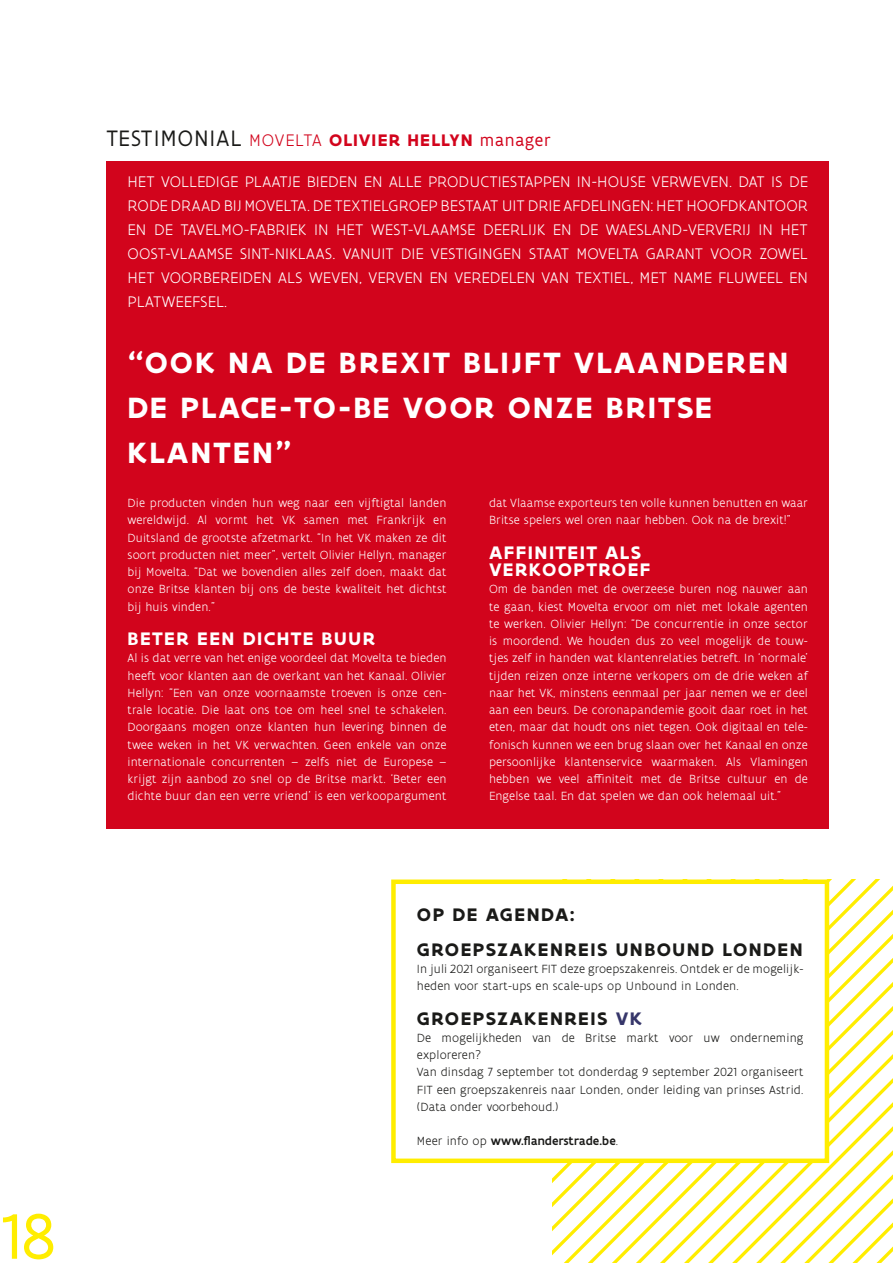
<style>
.page{position:relative;width:893px;height:1263px;background:#fff}
.page>*{position:absolute;margin:0;border:0;box-sizing:border-box;transform-origin:0 0}
.t1{font:69px "Flanders Art Sans";color:#ffed00}
.t2{font:700 31.5px/45px "Flanders Art Sans";letter-spacing:.065em;color:#fff}
.t3{font:700 19.5px/34.5px "Flanders Art Sans";letter-spacing:.07em;color:#1a1a18}
.t4{font:700 19.5px/17.2px "Flanders Art Sans";letter-spacing:.07em;color:#fff}
.t5{font:700 18px "Flanders Art Sans";letter-spacing:.055em;color:#d2041c}
.t6{font:300 16.5px/24px "Flanders Art Sans";letter-spacing:.005em;color:#fff;text-align:justify}
.t7{font:300 12.75px/17.2px "Flanders Art Sans";letter-spacing:.01em;color:#fff;text-align:justify}
.t8{font:300 12.75px/17.2px "Flanders Art Sans";letter-spacing:.01em;color:#1a1a18}
.t9{font:500 12.75px "Flanders Art Sans";letter-spacing:.01em;color:#1a1a18}
.s1{font-weight:400;font-size:24px;color:#1a1a18}
.s2{font-weight:300}
.s3{font-weight:400}
.s4{color:#36366a}
</style>
<div class="page">
<hr style="left:892px;top:0;width:1px;height:1263px;background:#ffed00">
<div style="left:106px;top:162px;width:723px;height:667px;background:#d2041c"></div>
<svg style="left:553px;top:879px;width:340px;height:384px"></svg>
<div style="left:393px;top:882px;width:434px;height:279px;background:#fff"></div>
<div style="left:391px;top:879px;width:438px;height:284px;border:4px solid #ffed00"></div>
<h1 class="t1" style="left:2px;top:1194px;width:55px">18</h1>
<h3 class="t5" style="left:106px;top:128px;width:446px"><span class="s1">TESTIMONIAL</span> <span class="s2">MOVELTA</span> OLIVIER HELLYN <span class="s3">manager</span></h3>
<p class="t6" style="left:128px;top:170px;width:682px">HET VOLLEDIGE PLAATJE BIEDEN EN ALLE PRODUCTIESTAPPEN IN-HOUSE VERWEVEN. DAT IS DE RODE DRAAD BIJ MOVELTA. DE TEXTIELGROEP BESTAAT UIT DRIE AFDELINGEN: HET HOOFDKANTOOR EN DE TAVELMO-FABRIEK IN HET WEST-VLAAMSE DEERLIJK EN DE WAESLAND-VERVERIJ IN HET OOST-VLAAMSE SINT-NIKLAAS. VANUIT DIE VESTIGINGEN STAAT MOVELTA GARANT VOOR ZOWEL HET VOORBEREIDEN ALS WEVEN, VERVEN EN VEREDELEN VAN TEXTIEL, MET NAME FLUWEEL EN PLATWEEFSEL.</p>
<h2 class="t2" style="left:128px;top:341px;width:662px">“OOK NA DE BREXIT BLIJFT VLAANDEREN<br>DE PLACE-TO-BE VOOR ONZE BRITSE<br>KLANTEN”</h2>
<p class="t7" style="left:128px;top:495px;width:320px">Die producten vinden hun weg naar een vijftigtal landen wereldwijd. Al vormt het VK samen met Frankrijk en Duitsland de grootste afzetmarkt. “In het VK maken ze dit soort producten niet meer”, vertelt Olivier Hellyn, manager bij Movelta. “Dat we bovendien alles zelf doen, maakt dat onze Britse klanten bij ons de beste kwaliteit het dichtst bij huis vinden.”</p>
<h3 class="t4" style="left:128px;top:630px;width:249px">BETER EEN DICHTE BUUR</h3>
<p class="t7" style="left:128px;top:650px;width:320px">Al is dat verre van het enige voordeel dat Movelta te bieden heeft voor klanten aan de overkant van het Kanaal. Olivier Hellyn: “Een van onze voornaamste troeven is onze cen&shy;trale locatie. Die laat ons toe om heel snel te schakelen.<br>Doorgaans mogen onze klanten hun levering binnen de twee weken in het VK verwachten. Geen enkele van onze internationale concurrenten – zelfs niet de Europese – krijgt zijn aanbod zo snel op de Britse markt. ‘Beter een dichte buur dan een verre vriend’ is een verkoopargument</p>
<p class="t7" style="left:489px;top:495px;width:320px">dat Vlaamse exporteurs ten volle kunnen benutten en waar<br>Britse spelers wel oren naar hebben. Ook na de brexit!”</p>
<h3 class="t4" style="left:489px;top:544px;width:163px">AFFINITEIT ALS<br>VERKOOPTROEF</h3>
<p class="t7" style="left:489px;top:581px;width:320px">Om de banden met de overzeese buren nog nauwer aan te gaan, kiest Movelta ervoor om niet met lokale agenten te werken. Olivier Hellyn: “De concurrentie in onze sector is moordend. We houden dus zo veel mogelijk de touw&shy;tjes zelf in handen wat klantenrelaties betreft. In ‘normale’ tijden reizen onze interne verkopers om de drie weken af naar het VK, minstens eenmaal per jaar nemen we er deel aan een beurs. De coronapandemie gooit daar roet in het eten, maar dat houdt ons niet tegen. Ook digitaal en tele&shy;fonisch kunnen we een brug slaan over het Kanaal en onze persoonlijke klantenservice waarmaken. Als Vlamingen hebben we veel affiniteit met de Britse cultuur en de Engelse taal. En dat spelen we dan ook helemaal uit.”</p>
<h3 class="t3" style="left:417px;top:898px;width:387px">OP DE AGENDA:<br>GROEPSZAKENREIS UNBOUND LONDEN</h3>
<p class="t8" style="left:417px;top:960px;width:387px">In juli 2021 organiseert FIT deze groepszakenreis. Ontdek er de mogelijk&shy;heden voor start-ups en scale-ups op Unbound in Londen.</p>
<h3 class="t3" style="left:417px;top:1001px;width:227px">GROEPSZAKENREIS <span class="s4">VK</span></h3>
<p class="t8" style="left:417px;top:1029px;width:388px">De mogelijkheden van de Britse markt voor uw onderneming exploreren?<br>Van dinsdag 7 september tot donderdag 9 september 2021 organiseert FIT een groepszakenreis naar Londen, onder leiding van prinses Astrid. (Data onder voorbehoud.)</p>
<p class="t9" style="left:417px;top:1133px;width:203px"><span class="s2">Meer info op</span> www.flanderstrade.be<span class="s2">.</span></p>
</div>
